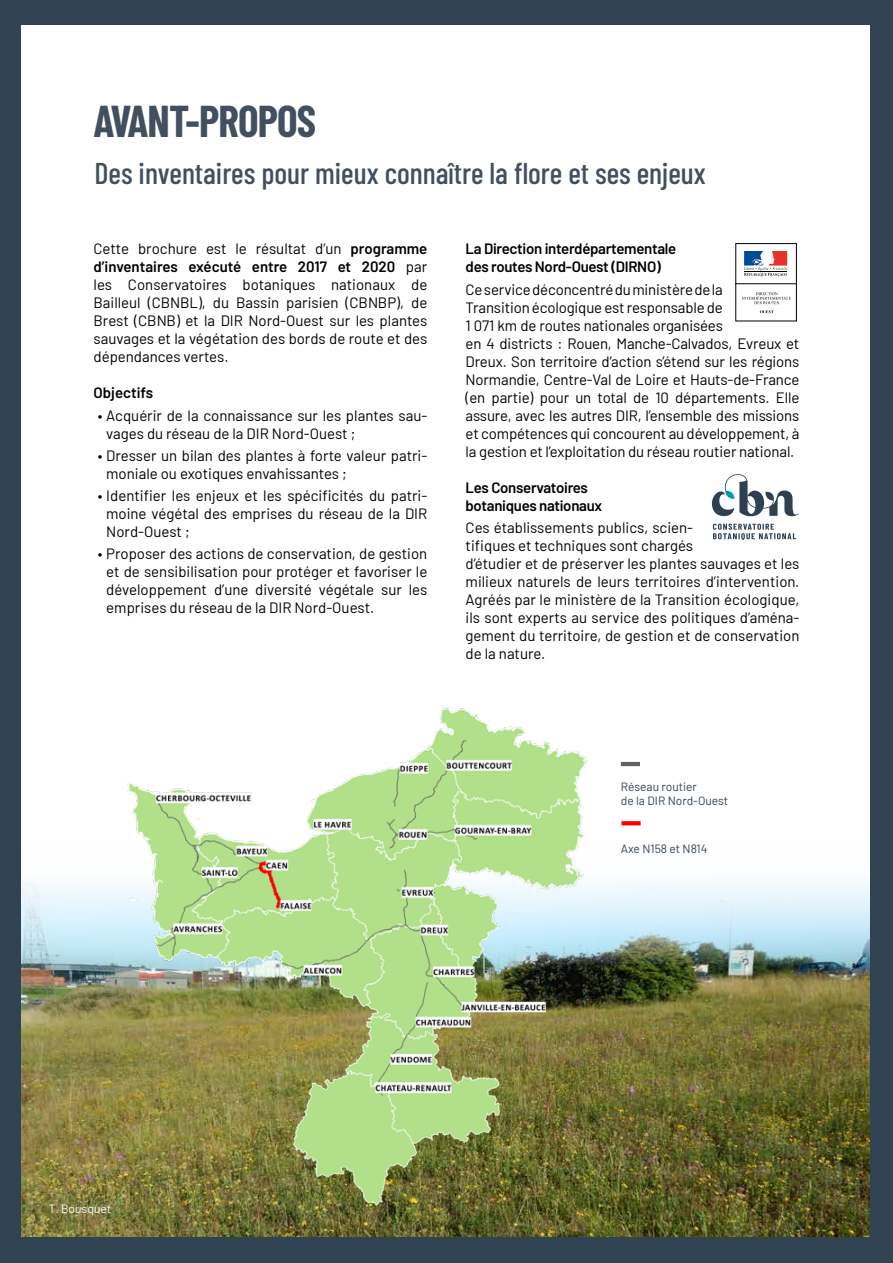
<style>
.page{position:relative;width:893px;height:1263px;background:#fff}
.page>*{position:absolute;margin:0;border:0;box-sizing:border-box;transform-origin:0 0}
.t1{font:700 43.5px "Barlow Condensed";letter-spacing:-.02em;color:#414f5f}
.t2{font:500 30px "Barlow Condensed";color:#414f5f}
.t3{font:15px/18px "Barlow";letter-spacing:-.005em;color:#000}
.t4{font:600 15px/18px "Barlow";letter-spacing:-.02em;color:#000}
.t5{font:600 15px "Barlow";color:#000}
.t6{font:12px/14.4px "Barlow";color:#314253}
.t7{font:12px "Barlow";color:#fff}
.s1{font-weight:600}
</style>
<div class="page">
<img style="left:20px;top:833px;width:851px;height:404px">
<div style="left:21px;top:782px;width:858px;height:105px;background:#fff"></div>
<div style="left:736px;top:243px;width:60px;height:41px;border:1px solid #000"></div>
<svg style="left:744px;top:251px;width:43px;height:25px"></svg>
<svg style="left:742px;top:292px;width:49px;height:12px"></svg>
<svg style="left:760px;top:310px;width:13px;height:3px"></svg>
<div style="left:0;top:0;width:893px;height:24px;background:#314253"></div>
<svg style="left:713px;top:524px;width:83px;height:15px"></svg>
<svg style="left:712px;top:474px;width:86px;height:42px"></svg>
<div style="left:0;top:0;width:20px;height:1263px;background:#314253"></div>
<div style="left:871px;top:0;width:22px;height:1263px;background:#314253"></div>
<div style="left:0;top:1237px;width:893px;height:26px;background:#314253"></div>
<img style="left:106px;top:707px;width:490px;height:520px">
<svg style="left:621px;top:821px;width:20px;height:4px"></svg>
<hr style="left:621px;top:762px;width:19px;height:4px;background:#636262">
<h1 class="t1" style="left:94px;top:90px;width:224px">AVANT-PROPOS</h1>
<h2 class="t2" style="left:94px;top:152px;width:613px">Des inventaires pour mieux connaître la flore et ses enjeux</h2>
<p class="t3" style="left:94px;top:239px;width:335px;text-align:justify">Cette brochure est le résultat d’un <span class="s1">programme d’inventaires exécuté entre 2017 et 2020</span> par les Conservatoires botaniques nationaux de Bailleul (CBNBL), du Bassin parisien (CBNBP), de Brest (CBNB) et la DIR Nord-Ouest sur les plantes sauvages et la végétation des bords de route et des dépendances vertes.</p>
<p class="t5" style="left:94px;top:382px;width:61px">Objectifs</p>
<p class="t3" style="left:106px;top:405px;width:322px;text-indent:-9px">• Acquérir de la connaissance sur les plantes sau&shy;vages du réseau de la DIR Nord-Ouest ;</p>
<p class="t3" style="left:106px;top:445px;width:322px;text-indent:-9px">• Dresser un bilan des plantes à forte valeur patri&shy;moniale ou exotiques envahissantes ;</p>
<p class="t3" style="left:106px;top:486px;width:323px;text-align:justify;text-indent:-9px">• Identifier les enjeux et les spécificités du patri&shy;moine végétal des emprises du réseau de la DIR Nord-Ouest ;</p>
<p class="t3" style="left:106px;top:544px;width:323px;text-align:justify;text-indent:-9px">• Proposer des actions de conservation, de gestion et de sensibilisation pour protéger et favoriser le développement d’une diversité végétale sur les emprises du réseau de la DIR Nord-Ouest.</p>
<p class="t4" style="left:466px;top:239px;width:212px">La Direction interdépartementale des routes Nord-Ouest (DIRNO)</p>
<p class="t3" style="left:466px;top:279px;width:335px">Ce service déconcentré du ministère de la<br>Transition écologique est responsable de<br>1 071 km de routes nationales organisées<br>en 4 districts : Rouen, Manche-Calvados, Evreux et Dreux. Son territoire d’action s’étend sur les régions Normandie, Centre-Val de Loire et Hauts-de-France (en partie) pour un total de 10 départements. Elle assure, avec les autres DIR, l’ensemble des missions et compétences qui concourent au développement, à la gestion et l’exploitation du réseau routier national.</p>
<p class="t4" style="left:466px;top:477px;width:138px">Les Conservatoires botaniques nationaux</p>
<p class="t3" style="left:466px;top:517px;width:335px">Ces établissements publics, scien-<br>tifiques et techniques sont chargés<br>d’étudier et de préserver les plantes sauvages et les milieux naturels de leurs territoires d’intervention.<br>Agréés par le ministère de la Transition écologique, ils sont experts au service des politiques d’aména&shy;gement du territoire, de gestion et de conservation de la nature.</p>
<p class="t6" style="left:621px;top:778px;width:109px">Réseau routier<br>de la DIR Nord-Ouest</p>
<p class="t6" style="left:621px;top:841px;width:88px">Axe N158 et N814</p>
<p class="t7" style="left:49px;top:1200px;width:64px">T. Bousquet</p>
</div>
